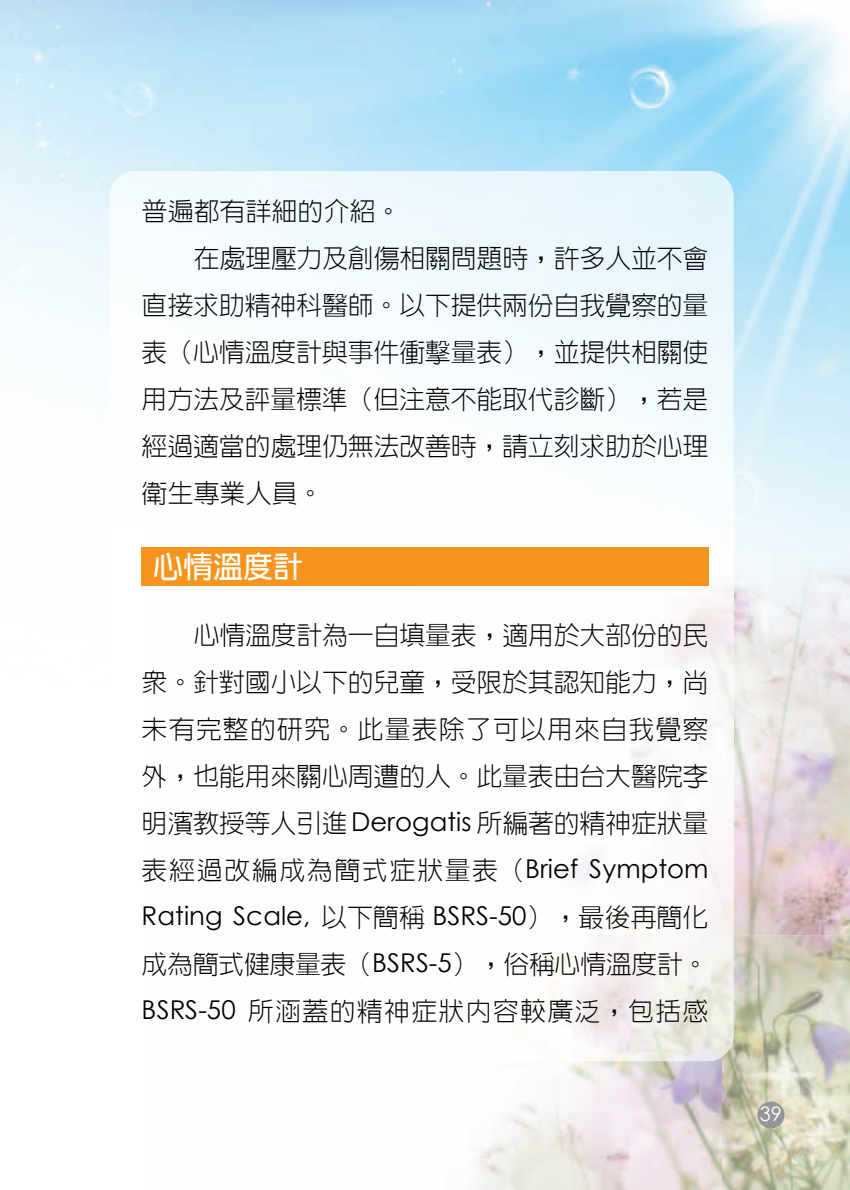
<style>
.page{position:relative;width:850px;height:1190px;background:#fff}
.page>*{position:absolute;margin:0;border:0;box-sizing:border-box;transform-origin:0 0}
.t1{font:700 30px "New Gothic";color:#fff}
.t2{font:300 26px/47px "New Gothic";letter-spacing:-.01em;color:#010101;text-align:justify}
.t3{font:300 26px/47px "New Gothic";letter-spacing:.045em;color:#010101}
.t4{font:26px "Century Gothic";letter-spacing:.005em;color:#010101}
.t5{font:20px "Century Gothic";color:#fff}
.s1{font-family:"Century Gothic";font-weight:400}
.s2{font-family:"New Gothic";font-weight:300}
</style>
<div class="page">
<img style="left:733px;top:188px;width:117px;height:307px">
<img style="left:733px;top:728px;width:117px;height:207px">
<img style="left:733px;top:495px;width:117px;height:233px">
<img style="left:722px;top:935px;width:128px;height:255px">
<img style="left:472px;top:1061px;width:250px;height:129px">
<img style="left:150px;top:585px;width:583px;height:476px">
<div style="left:757px;top:1102px;width:28px;height:26px;background:#949699;border-radius:50%"></div>
<div style="left:142px;top:547px;width:567px;height:38px;background:#f7941d"></div>
<p class="t2" style="left:142px;top:187px;width:261px">普遍都有詳細的介紹。</p>
<p class="t2" style="left:194px;top:234px;width:516px">在處理壓力及創傷相關問題時，許多人並不會</p>
<p class="t2" style="left:142px;top:281px;width:568px">直接求助精神科醫師。以下提供兩份自我覺察的量</p>
<p class="t2" style="left:142px;top:329px;width:568px">表（心情溫度計與事件衝擊量表），並提供相關使</p>
<p class="t2" style="left:142px;top:376px;width:568px">用方法及評量標準（但注意不能取代診斷），若是</p>
<p class="t2" style="left:142px;top:423px;width:568px">經過適當的處理仍無法改善時，請立刻求助於心理</p>
<p class="t2" style="left:142px;top:470px;width:183px">衛生專業人員。</p>
<p class="t1" style="left:153px;top:551px;width:151px">心情溫度計</p>
<p class="t2" style="left:142px;top:611px;width:568px;text-indent:52px">心情溫度計為一自填量表，適用於大部份的民眾。針對國小以下的兒童，受限於其認知能力，尚未有完整的研究。此量表除了可以用來自我覺察外，也能用來關心周遭的人。此量表由台大醫院李明濱教授等人引進<span class="s1">Derogatis</span> 所編著的精神症狀量表經過改編成為簡式症狀量表（<span class="s1">Brief Symptom</span></p>
<p class="t4" style="left:142px;top:899px;width:568px">Rating Scale, <span class="s2">以下簡稱</span> BSRS-50<span class="s2">），最後再簡化</span></p>
<p class="t3" style="left:142px;top:941px;width:568px">成為簡式健康量表（<span class="s1">BSRS-5</span>），俗稱心情溫度計。<br><span class="s1">BSRS-50</span> 所涵蓋的精神症狀內容較廣泛，包括感</p>
<p class="t5" style="left:760px;top:1101px;width:24px">39</p>
</div>
